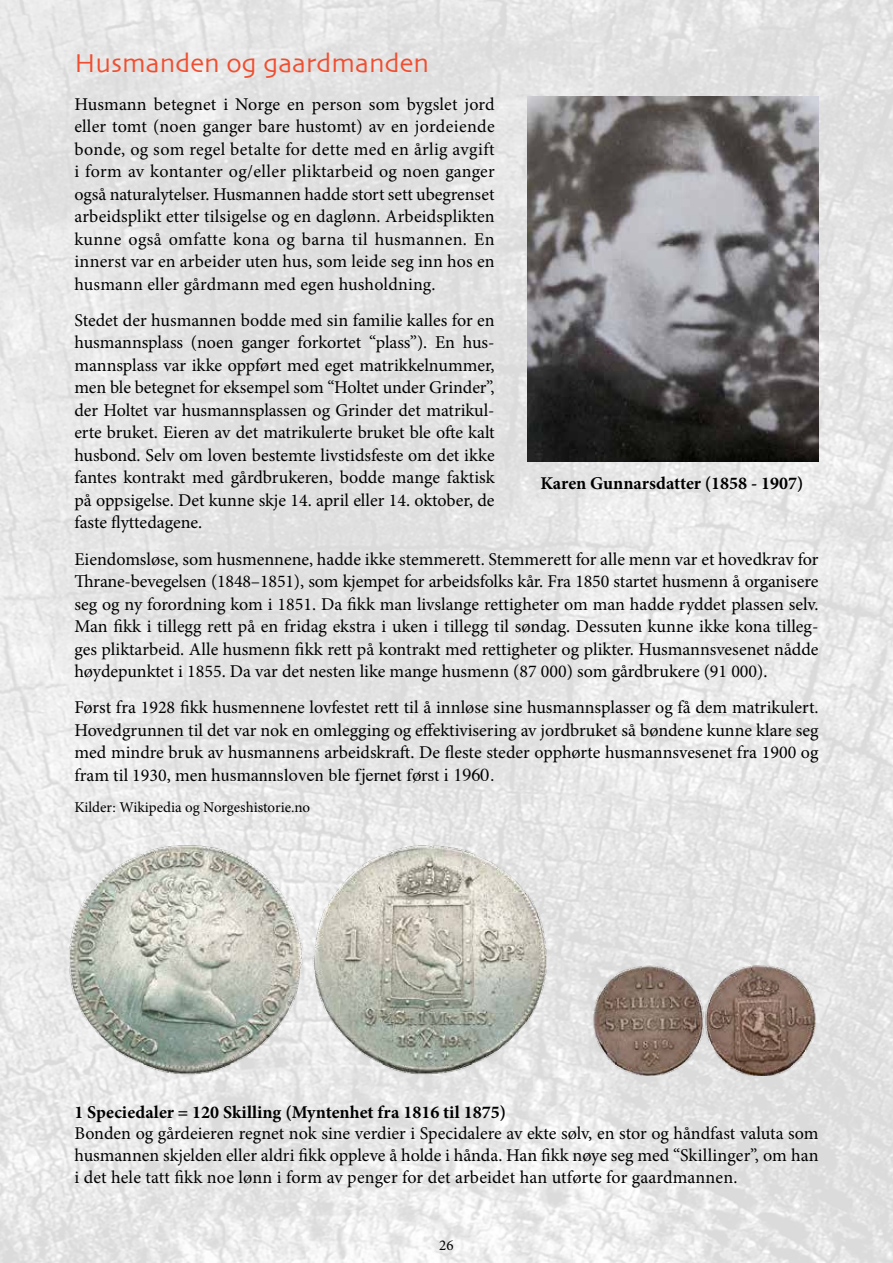
<style>
.page{position:relative;width:893px;height:1263px;background:#fff}
.page>*{position:absolute;margin:0;border:0;box-sizing:border-box;transform-origin:0 0}
.t1{font:27px "Skia";color:#f04e30}
.t2{font:18px/22.5px "Minion Pro";color:#000;text-align:justify}
.t3{font:700 18px "Minion Pro";color:#000}
.t4{font:18px "Times";color:#000}
.t5{font:15px "Minion Pro";color:#000}
.s1{font-family:"Minion Pro"}
</style>
<div class="page">
<img style="left:0;top:0;width:893px;height:1263px">
<img style="left:65px;top:842px;width:485px;height:234px">
<img style="left:591px;top:965px;width:226px;height:111px">
<img style="left:528px;top:97px;width:291px;height:364px">
<h1 class="t1" style="left:74px;top:47px;width:356px">Husmanden og gaardmanden</h1>
<p class="t2" style="left:74px;top:93px;width:422px">Husmann betegnet i Norge en person som bygslet jord eller tomt (noen ganger bare hustomt) av en jordeiende bonde, og som regel betalte for dette med en årlig avgift i form av kontanter og/eller pliktarbeid og noen ganger også naturalytelser. Husmannen hadde stort sett ubegrenset arbeidsplikt etter tilsigelse og en daglønn. Arbeidsplikten kunne også omfatte kona og barna til husmannen. En innerst var en arbeider uten hus, som leide seg inn hos en husmann eller gårdmann med egen husholdning.</p>
<p class="t2" style="left:74px;top:309px;width:422px">Stedet der husmannen bodde med sin familie kalles for en husmannsplass (noen ganger forkortet “plass”). En hus&shy;mannsplass var ikke oppført med eget matrikkelnummer, men ble betegnet for eksempel som “Holtet under Grinder”, der Holtet var husmannsplassen og Grinder det matrikul&shy;erte bruket. Eieren av det matrikulerte bruket ble ofte kalt husbond. Selv om loven bestemte livstidsfeste om det ikke fantes kontrakt med gårdbrukeren, bodde mange faktisk på oppsigelse. Det kunne skje 14. april eller 14. oktober, de faste flyttedagene.</p>
<p class="t3" style="left:540px;top:470px;width:265px">Karen Gunnarsdatter (1858 - 1907)</p>
<p class="t2" style="left:74px;top:548px;width:746px">Eiendomsløse, som husmennene, hadde ikke stemmerett. Stemmerett for alle menn var et hovedkrav for Thrane-bevegelsen (1848–1851), som kjempet for arbeidsfolks kår. Fra 1850 startet husmenn å organisere seg og ny forordning kom i 1851. Da fikk man livslange rettigheter om man hadde ryddet plassen selv.<br>Man fikk i tillegg rett på en fridag ekstra i uken i tillegg til søndag. Dessuten kunne ikke kona tilleg&shy;ges pliktarbeid. Alle husmenn fikk rett på kontrakt med rettigheter og plikter. Husmannsvesenet nådde høydepunktet i 1855. Da var det nesten like mange husmenn (87 000) som gårdbrukere (91 000).</p>
<p class="t2" style="left:74px;top:696px;width:746px">Først fra 1928 fikk husmennene lovfestet rett til å innløse sine husmannsplasser og få dem matrikulert.<br>Hovedgrunnen til det var nok en omlegging og effektivisering av jordbruket så bøndene kunne klare seg med mindre bruk av husmannens arbeidskraft. De fleste steder opphørte husmannsvesenet fra 1900 og</p>
<p class="t4" style="left:74px;top:758px;width:421px"><span class="s1">fram til 1930, men h</span>usmannsloven ble fjernet først i 1960.</p>
<p class="t5" style="left:74px;top:797px;width:237px">Kilder: Wikipedia og Norgeshistorie.no</p>
<p class="t3" style="left:74px;top:1099px;width:433px">1 Speciedaler = 120 Skilling (Myntenhet fra 1816 til 1875)</p>
<p class="t2" style="left:74px;top:1123px;width:746px;line-height:21.6px">Bonden og gårdeieren regnet nok sine verdier i Specidalere av ekte sølv, en stor og håndfast valuta som husmannen skjelden eller aldri fikk oppleve å holde i hånda. Han fikk nøye seg med “Skillinger”, om han i det hele tatt fikk noe lønn i form av penger for det arbeidet han utførte for gaardmannen.</p>
<p class="t5" style="left:439px;top:1235px;width:16px">26</p>
</div>
